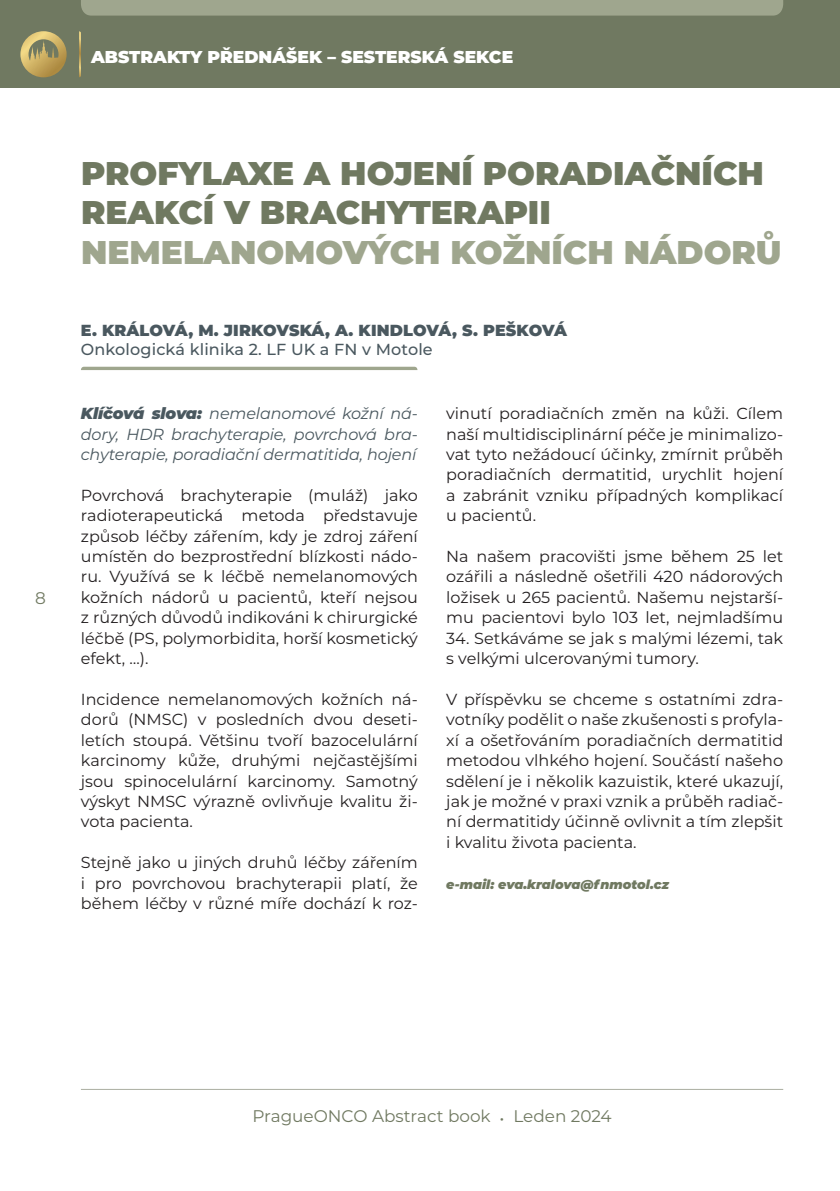
<style>
.page{position:relative;width:840px;height:1191px;background:#fff}
.page>*{position:absolute;margin:0;border:0;box-sizing:border-box;transform-origin:0 0}
.t1{font:900 32.8px/39.4px "Montserrat";color:#707961}
.t2{font:900 17.2px "Montserrat";color:#fff}
.t3{font:16.8px "Montserrat";color:#707961}
.t4{font:16px/20.4px "Montserrat";color:#231f20;text-align:justify}
.t5{font:italic 16px/20.4px "Montserrat";letter-spacing:-.01em;color:#4a585f;text-align:justify}
.t6{font:900 16px "Montserrat";color:#4a585f}
.t7{font:500 16px "Montserrat";letter-spacing:.01em;color:#4a585f}
.t8{font:italic 900 12.8px "Montserrat";color:#707961}
.s1{color:#9fa68e}
.s2{font-weight:900}
</style>
<div class="page">
<div style="left:0;top:0;width:839px;height:88px;background:#707961"></div>
<svg style="left:79px;top:31px;width:2px;height:46px"></svg>
<div style="left:81px;top:0;width:701px;height:16px;background:#9fa68e"></div>
<hr style="left:81px;top:1089px;width:701px;height:1px;background:#abaea1">
<svg style="left:20px;top:31px;width:47px;height:46px"></svg>
<svg style="left:81px;top:367px;width:336px;height:3px"></svg>
<p class="t2" style="left:91px;top:44px;width:423px">ABSTRAKTY PŘEDNÁŠEK – SESTERSKÁ SEKCE</p>
<p class="t3" style="left:35px;top:586px;width:12px">8</p>
<p class="t1" style="left:81px;top:151px;width:701px">PROFYLAXE A HOJENÍ PORADIAČNÍCH<br>REAKCÍ V BRACHYTERAPII<br><span class="s1">NEMELANOMOVÝCH KOŽNÍCH NÁDORŮ</span></p>
<p class="t6" style="left:81px;top:318px;width:487px">E. KRÁLOVÁ, M. JIRKOVSKÁ, A. KINDLOVÁ, S. PEŠKOVÁ</p>
<p class="t7" style="left:81px;top:338px;width:353px">Onkologická klinika 2. LF UK a FN v Motole</p>
<p class="t5" style="left:81px;top:403px;width:338px"><span class="s2">Klíčová slova:</span> nemelanomové kožní ná&shy;dory, HDR brachyterapie, povrchová bra&shy;chyterapie, poradiační dermatitida, hojení</p>
<p class="t4" style="left:81px;top:484px;width:338px">Povrchová brachyterapie (muláž) jako radioterapeutická metoda představuje způsob léčby zářením, kdy je zdroj záření umístěn do bezprostřední blízkosti nádo&shy;ru. Využívá se k léčbě nemelanomových kožních nádorů u pacientů, kteří nejsou z různých důvodů indikováni k chirurgické léčbě (PS, polymorbidita, horší kosmetický efekt, …).</p>
<p class="t4" style="left:81px;top:688px;width:338px">Incidence nemelanomových kožních ná&shy;dorů (NMSC) v posledních dvou deseti&shy;letích stoupá. Většinu tvoří bazocelulární karcinomy kůže, druhými nejčastějšími jsou spinocelulární karcinomy. Samotný výskyt NMSC výrazně ovlivňuje kvalitu ži&shy;vota pacienta.</p>
<p class="t4" style="left:81px;top:852px;width:338px">Stejně jako u jiných druhů léčby zářením i pro povrchovou brachyterapii platí, že během léčby v různé míře dochází k roz-</p>
<p class="t4" style="left:446px;top:403px;width:338px">vinutí poradiačních změn na kůži. Cílem naší multidisciplinární péče je minimalizo&shy;vat tyto nežádoucí účinky, zmírnit průběh poradiačních dermatitid, urychlit hojení a zabránit vzniku případných komplikací u pacientů.</p>
<p class="t4" style="left:446px;top:545px;width:338px">Na našem pracovišti jsme během 25 let ozářili a následně ošetřili 420 nádorových ložisek u 265 pacientů. Našemu nejstarší&shy;mu pacientovi bylo 103 let, nejmladšímu</p>
<p class="t4" style="left:446px;top:627px;width:338px">34. Setkáváme se jak s malými lézemi, tak s velkými ulcerovanými tumory.</p>
<p class="t4" style="left:446px;top:688px;width:338px">V příspěvku se chceme s ostatními zdra&shy;votníky podělit o naše zkušenosti s profyla&shy;xí a ošetřováním poradiačních dermatitid metodou vlhkého hojení. Součástí našeho sdělení je i několik kazuistik, které ukazují, jak je možné v praxi vznik a průběh radiač&shy;ní dermatitidy účinně ovlivnit a tím zlepšit i kvalitu života pacienta.</p>
<p class="t8" style="left:446px;top:874px;width:224px">e-mail: eva.kralova@fnmotol.cz</p>
<p class="t3" style="left:252px;top:1104px;width:361px">PragueONCO Abstract book • Leden 2024</p>
</div>
